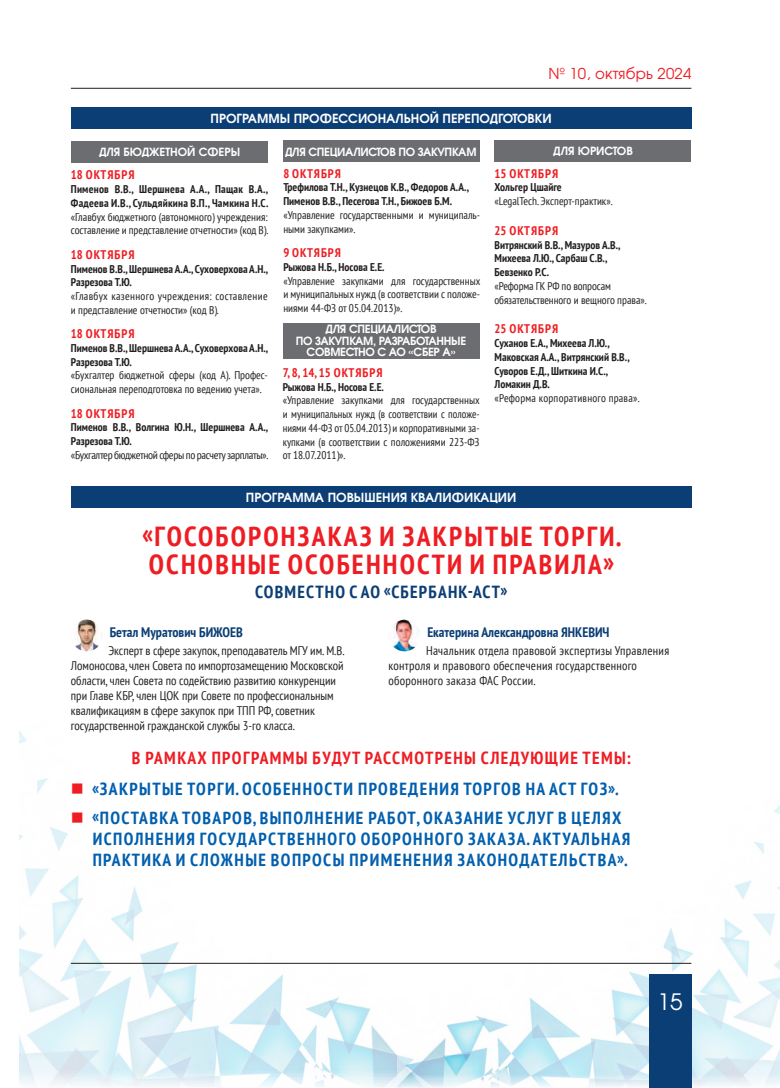
<style>
.page{position:relative;width:780px;height:1088px;background:#fff}
.page>*{position:absolute;margin:0;border:0;box-sizing:border-box;transform-origin:0 0}
.PTS_Nar_9_Rasp{font:700 condensed 27.5px/27.5px "PT Sans";letter-spacing:.08em;color:#ee1d23}
.Avala_18_Bel_Str{font:22.5px "AG Avalanche C";color:#fff}
.t1{font:700 condensed 17.5px/21px "PT Sans";letter-spacing:.08em;color:#015fae}
.PTS_Nar_9_Rasp-2{font:700 condensed 17.5px "PT Sans";letter-spacing:.08em;color:#ee1d23}
.PTS_Nar_9_Rasp-3{font:700 condensed 17.5px "PT Sans";letter-spacing:.07em;color:#0b3e75}
.Avala_12_kolontit{font:15px "AG Avalanche C";letter-spacing:.01em;color:#ee1d23}
.PTS_Nar_9_Rasp-4{font:700 condensed 13.75px "PT Sans";color:#0b3e75}
.PTS_Nar_9_Rasp-5{font:condensed 12.5px/15px "PT Sans";color:#231f20}
.PTS_Nar_9_Rasp-6{font:condensed 12.5px/15px "PT Sans";letter-spacing:.02em;color:#231f20}
.Avala_10_bel{font:700 12.5px "AG Avalanche C";color:#fff}
.PTA_Data_Rasp{font:700 condensed 12.5px "PT Sans";letter-spacing:.08em;color:#ee1d23}
.PTS_Nar_9_Rasp-7{font:700 condensed 12.5px "PT Sans";letter-spacing:.08em;color:#ee1d23}
.PTS_Nar_9_Rasp-8{font:condensed 11.25px/13.8px "PT Sans";color:#231f20}
.PTS_Nar_9_Rasp-9{font:700 condensed 11.25px/13.8px "PT Sans";color:#231f20}
.PTS_Nar_9_Rasp-10{font:condensed 11.25px/13.8px "PT Sans";letter-spacing:.02em;color:#231f20}
.Avala_9_Bel{font:700 11.25px/11.2px "AG Avalanche C";letter-spacing:-.025em;color:#fff;text-align:center}
.PTS_Nar_9_Rasp-11{font:700 condensed 11.25px/13.8px "PT Sans";letter-spacing:.02em;color:#231f20}
.PTS_Nar_9_Rasp-12{font:condensed 11.25px "PT Sans";letter-spacing:-.03em;color:#231f20}
.Avala_9_Bel-2{font:700 11.25px "AG Avalanche C";color:#fff}
</style>
<div class="page">
<img style="left:19px;top:731px;width:378px;height:356px">
<img style="left:397px;top:805px;width:383px;height:283px">
<div style="left:648px;top:974px;width:43px;height:114px;background:#0b3e75"></div>
<hr style="left:71px;top:88px;width:620px;height:1px;background:#231f20">
<hr style="left:71px;top:963px;width:620px;height:1px;background:#231f20">
<div style="left:71px;top:141px;width:197px;height:21px;background:#6c6d70"></div>
<div style="left:71px;top:108px;width:620px;height:21px;background:#0b3e75"></div>
<div style="left:283px;top:323px;width:196px;height:35px;background:#6c6d70"></div>
<div style="left:494px;top:141px;width:197px;height:21px;background:#6c6d70"></div>
<div style="left:283px;top:141px;width:196px;height:21px;background:#6c6d70"></div>
<div style="left:71px;top:487px;width:620px;height:21px;background:#0b3e75"></div>
<img style="left:71px;top:619px;width:32px;height:32px;border-radius:16px">
<img style="left:388px;top:619px;width:32px;height:32px;border-radius:16px">
<svg style="left:72px;top:784px;width:10px;height:10px"></svg>
<svg style="left:72px;top:812px;width:10px;height:10px"></svg>
<p class="Avala_12_kolontit" style="left:548px;top:64px;width:144px">№ 10, октябрь 2024</p>
<p class="Avala_10_bel" style="left:210px;top:111px;width:342px">ПРОГРАММЫ ПРОФЕССИОНАЛЬНОЙ ПЕРЕПОДГОТОВКИ</p>
<p class="Avala_9_Bel-2" style="left:99px;top:144px;width:143px">ДЛЯ БЮДЖЕТНОЙ СФЕРЫ</p>
<p class="PTA_Data_Rasp" style="left:71px;top:167px;width:65px">18 ОКТЯБРЯ</p>
<p class="PTS_Nar_9_Rasp-11" style="left:71px;top:182px;width:199px">Пименов В.В., Шершнева А.А., Пащак В.А.,<br>Фадеева И.В., Сульдяйкина В.П., Чамкина Н.С.</p>
<p class="PTS_Nar_9_Rasp-8" style="left:71px;top:209px;width:199px">«Главбух бюджетного (автономного) учреждения: составление и представление отчетности» (код В).</p>
<p class="PTS_Nar_9_Rasp-7" style="left:71px;top:246px;width:65px">18 ОКТЯБРЯ</p>
<p class="PTS_Nar_9_Rasp-9" style="left:71px;top:261px;width:199px">Пименов В.В., Шершнева А.А., Суховерхова А.Н.,<br>Разрезова Т.Ю.</p>
<p class="PTS_Nar_9_Rasp-10" style="left:71px;top:289px;width:198px">«Главбух казенного учреждения: составление и представление отчетности» (код В).</p>
<p class="PTS_Nar_9_Rasp-7" style="left:71px;top:325px;width:65px">18 ОКТЯБРЯ</p>
<p class="PTS_Nar_9_Rasp-9" style="left:71px;top:341px;width:199px">Пименов В.В., Шершнева А.А., Суховерхова А.Н.,<br>Разрезова Т.Ю.</p>
<p class="PTS_Nar_9_Rasp-8" style="left:71px;top:368px;width:198px">«Бухгалтер бюджетной сферы (код А). Профес&shy;сиональная переподготовка по ведению учета».</p>
<p class="PTS_Nar_9_Rasp-7" style="left:71px;top:405px;width:65px">18 ОКТЯБРЯ</p>
<p class="PTS_Nar_9_Rasp-9" style="left:71px;top:420px;width:199px">Пименов В.В., Волгина Ю.Н., Шершнева А.А.,<br>Разрезова Т.Ю.</p>
<p class="PTS_Nar_9_Rasp-12" style="left:71px;top:448px;width:199px">«Бухгалтер бюджетной сферы по расчету зарплаты».</p>
<p class="Avala_9_Bel" style="left:285px;top:146px;width:193px">ДЛЯ СПЕЦИАЛИСТОВ ПО ЗАКУПКАМ</p>
<p class="PTA_Data_Rasp" style="left:283px;top:165px;width:59px">8 ОКТЯБРЯ</p>
<p class="PTS_Nar_9_Rasp-9" style="left:283px;top:180px;width:187px">Трефилова Т.Н., Кузнецов К.В., Федоров А.А.,</p>
<p class="PTS_Nar_9_Rasp-9" style="left:283px;top:194px;width:170px">Пименов В.В., Песегова Т.Н., Бижоев Б.М.</p>
<p class="PTS_Nar_9_Rasp-8" style="left:283px;top:208px;width:198px">«Управление государственными и муниципаль&shy;ными закупками».</p>
<p class="PTS_Nar_9_Rasp-7" style="left:283px;top:244px;width:59px">9 ОКТЯБРЯ</p>
<p class="PTS_Nar_9_Rasp-9" style="left:283px;top:260px;width:103px">Рыжова Н.Б., Носова Е.Е.</p>
<p class="PTS_Nar_9_Rasp-8" style="left:283px;top:274px;width:198px;text-align:justify">«Управление закупками для государственных и муниципальных нужд (в соответствии с положе&shy;ниями 44-ФЗ от 05.04.2013)».</p>
<p class="Avala_9_Bel" style="left:296px;top:323px;width:172px">ДЛЯ СПЕЦИАЛИСТОВ<br>ПО ЗАКУПКАМ, РАЗРАБОТАННЫЕ<br>СОВМЕСТНО С АО «СБЕР А»</p>
<p class="PTA_Data_Rasp" style="left:283px;top:364px;width:101px">7, 8, 14, 15 ОКТЯБРЯ</p>
<p class="PTS_Nar_9_Rasp-9" style="left:283px;top:379px;width:103px">Рыжова Н.Б., Носова Е.Е.</p>
<p class="PTS_Nar_9_Rasp-8" style="left:283px;top:393px;width:198px;text-align:justify">«Управление закупками для государственных и муниципальных нужд (в соответствии с положе&shy;ниями 44-ФЗ от 05.04.2013) и корпоративными за&shy;купками (в соответствии с положениями 223-ФЗ от 18.07.2011)».</p>
<p class="Avala_9_Bel-2" style="left:553px;top:143px;width:81px">ДЛЯ ЮРИСТОВ</p>
<p class="PTA_Data_Rasp" style="left:494px;top:165px;width:65px">15 ОКТЯБРЯ</p>
<p class="PTS_Nar_9_Rasp-9" style="left:494px;top:180px;width:69px">Хольгер Цшайге</p>
<p class="PTS_Nar_9_Rasp-8" style="left:494px;top:194px;width:120px">«LegalTech. Эксперт-практик».</p>
<p class="PTA_Data_Rasp" style="left:494px;top:222px;width:65px">25 ОКТЯБРЯ</p>
<p class="PTS_Nar_9_Rasp-9" style="left:494px;top:238px;width:128px">Витрянский В.В., Мазуров А.В.,</p>
<p class="PTS_Nar_9_Rasp-9" style="left:494px;top:251px;width:114px">Михеева Л.Ю., Сарбаш С.В.,</p>
<p class="PTS_Nar_9_Rasp-9" style="left:494px;top:265px;width:56px">Бевзенко Р.С.</p>
<p class="PTS_Nar_9_Rasp-8" style="left:494px;top:279px;width:118px">«Реформа ГК РФ по вопросам</p>
<p class="PTS_Nar_9_Rasp-8" style="left:494px;top:293px;width:154px">обязательственного и вещного права».</p>
<p class="PTA_Data_Rasp" style="left:494px;top:321px;width:65px">25 ОКТЯБРЯ</p>
<p class="PTS_Nar_9_Rasp-9" style="left:494px;top:336px;width:117px">Суханов Е.А., Михеева Л.Ю.,</p>
<p class="PTS_Nar_9_Rasp-9" style="left:494px;top:350px;width:137px">Маковская А.А., Витрянский В.В.,</p>
<p class="PTS_Nar_9_Rasp-9" style="left:494px;top:364px;width:115px">Суворов Е.Д., Шиткина И.С.,</p>
<p class="PTS_Nar_9_Rasp-9" style="left:494px;top:377px;width:57px">Ломакин Д.В.</p>
<p class="PTS_Nar_9_Rasp-10" style="left:494px;top:391px;width:147px">«Реформа корпоративного права».</p>
<p class="Avala_10_bel" style="left:246px;top:490px;width:272px">ПРОГРАММА ПОВЫШЕНИЯ КВАЛИФИКАЦИИ</p>
<p class="PTS_Nar_9_Rasp" style="left:142px;top:522px;width:481px">«ГОСОБОРОНЗАКАЗ И ЗАКРЫТЫЕ ТОРГИ.<br>ОСНОВНЫЕ ОСОБЕННОСТИ И ПРАВИЛА»</p>
<p class="PTS_Nar_9_Rasp-3" style="left:255px;top:580px;width:254px">СОВМЕСТНО С АО «СБЕРБАНК-АСТ»</p>
<p class="PTS_Nar_9_Rasp-4" style="left:110px;top:623px;width:135px">Бетал Муратович БИЖОЕВ</p>
<p class="PTS_Nar_9_Rasp-5" style="left:71px;top:643px;width:275px;text-indent:38px">Эксперт в сфере закупок, преподаватель МГУ им. М.В.<br>Ломоносова, член Совета по импортозамещению Московской области, член Совета по содействию развитию конкуренции при Главе КБР, член ЦОК при Совете по профессиональным квалификациям в сфере закупок при ТПП РФ, советник государственной гражданской службы 3-го класса.</p>
<p class="PTS_Nar_9_Rasp-4" style="left:427px;top:623px;width:184px">Екатерина Александровна ЯНКЕВИЧ</p>
<p class="PTS_Nar_9_Rasp-6" style="left:388px;top:643px;width:282px;text-indent:37px">Начальник отдела правовой экспертизы Управления контроля и правового обеспечения государственного оборонного заказа ФАС России.</p>
<p class="PTS_Nar_9_Rasp-2" style="left:132px;top:746px;width:500px">В РАМКАХ ПРОГРАММЫ БУДУТ РАССМОТРЕНЫ СЛЕДУЮЩИЕ ТЕМЫ:</p>
<p class="t1" style="left:92px;top:778px;width:528px">«ЗАКРЫТЫЕ ТОРГИ. ОСОБЕННОСТИ ПРОВЕДЕНИЯ ТОРГОВ НА АСТ ГОЗ».</p>
<p class="t1" style="left:92px;top:806px;width:540px">«ПОСТАВКА ТОВАРОВ, ВЫПОЛНЕНИЕ РАБОТ, ОКАЗАНИЕ УСЛУГ В ЦЕЛЯХ<br>ИСПОЛНЕНИЯ ГОСУДАРСТВЕННОГО ОБОРОННОГО ЗАКАЗА. АКТУАЛЬНАЯ<br>ПРАКТИКА И СЛОЖНЫЕ ВОПРОСЫ ПРИМЕНЕНИЯ ЗАКОНОДАТЕЛЬСТВА».</p>
<p class="Avala_18_Bel_Str" style="left:657px;top:988px;width:26px">15</p>
</div>
